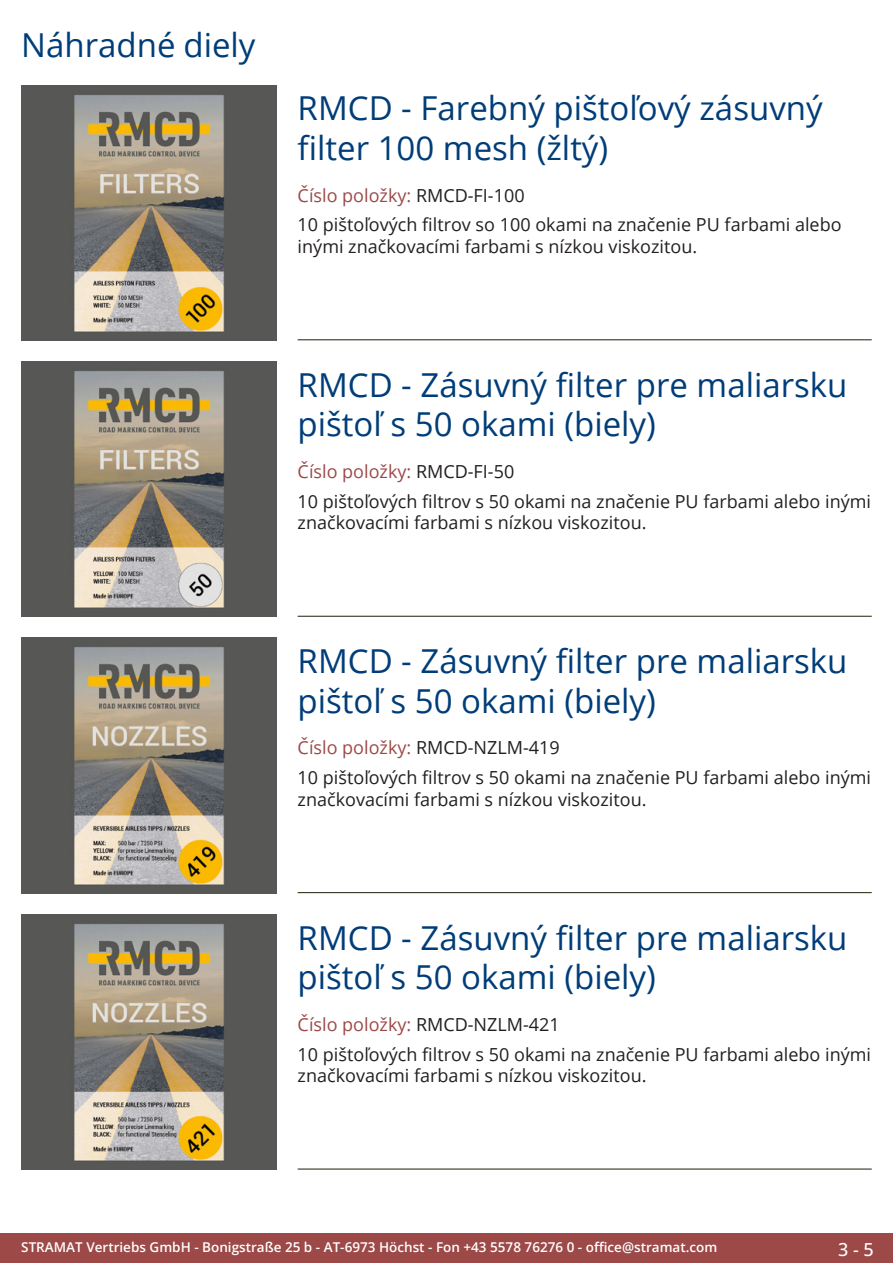
<style>
.page{position:relative;width:893px;height:1263px;background:#fff}
.page>*{position:absolute;margin:0;border:0;box-sizing:border-box;transform-origin:0 0}
.Produkttitel{font:33px/39.6px "Open Sans";color:#003d78}
.RastTitel{font:33px "Open Sans";color:#003d78}
.Beschreibung_Text{font:18px/21.6px "Open Sans";color:#231f20}
.TechDaten_Überschrif{font:18px "Open Sans";color:#9c4948}
.t1{font:500 18px "Open Sans";color:#fff}
.t2{font:600 13.5px "Open Sans";color:#fff}
.s1{color:#231f20}
</style>
<div class="page">
<div style="left:0;top:1233px;width:893px;height:30px;background:#9c4948"></div>
<hr style="left:298px;top:340px;width:574px;height:1px;background:#201d08">
<hr style="left:298px;top:616px;width:574px;height:1px;background:#201d08">
<hr style="left:298px;top:892px;width:574px;height:1px;background:#201d08">
<hr style="left:298px;top:1169px;width:574px;height:1px;background:#201d08">
<img style="left:21px;top:85px;width:255px;height:255px">
<img style="left:21px;top:361px;width:255px;height:256px">
<img style="left:21px;top:638px;width:255px;height:255px">
<img style="left:21px;top:914px;width:255px;height:255px">
<p class="RastTitel" style="left:21px;top:22px;width:236px">Náhradné diely</p>
<p class="Produkttitel" style="left:298px;top:88px;width:527px">RMCD - Farebný pištoľový zásuvný filter 100 mesh (žltý)</p>
<p class="TechDaten_Überschrif" style="left:298px;top:183px;width:228px">Číslo položky: <span class="s1">RMCD-FI-100</span></p>
<p class="Beschreibung_Text" style="left:298px;top:214px;width:545px">10 pištoľových filtrov so 100 okami na značenie PU farbami alebo inými značkovacími farbami s nízkou viskozitou.</p>
<p class="Produkttitel" style="left:298px;top:364px;width:551px">RMCD - Zásuvný filter pre maliarsku pištoľ s 50 okami (biely)</p>
<p class="TechDaten_Überschrif" style="left:298px;top:459px;width:218px">Číslo položky: <span class="s1">RMCD-FI-50</span></p>
<p class="Beschreibung_Text" style="left:298px;top:490px;width:575px">10 pištoľových filtrov s 50 okami na značenie PU farbami alebo inými značkovacími farbami s nízkou viskozitou.</p>
<p class="Produkttitel" style="left:298px;top:640px;width:551px">RMCD - Zásuvný filter pre maliarsku pištoľ s 50 okami (biely)</p>
<p class="TechDaten_Überschrif" style="left:298px;top:735px;width:264px">Číslo položky: <span class="s1">RMCD-NZLM-419</span></p>
<p class="Beschreibung_Text" style="left:298px;top:766px;width:575px">10 pištoľových filtrov s 50 okami na značenie PU farbami alebo inými značkovacími farbami s nízkou viskozitou.</p>
<p class="Produkttitel" style="left:298px;top:917px;width:551px">RMCD - Zásuvný filter pre maliarsku pištoľ s 50 okami (biely)</p>
<p class="TechDaten_Überschrif" style="left:298px;top:1012px;width:264px">Číslo položky: <span class="s1">RMCD-NZLM-421</span></p>
<p class="Beschreibung_Text" style="left:298px;top:1043px;width:575px">10 pištoľových filtrov s 50 okami na značenie PU farbami alebo inými značkovacími farbami s nízkou viskozitou.</p>
<p class="t2" style="left:21px;top:1238px;width:698px">STRAMAT Vertriebs GmbH - Bonigstraße 25 b - AT-6973 Höchst - Fon +43 5578 76276 0 - office@stramat.com</p>
<p class="t1" style="left:838px;top:1237px;width:37px">3 - 5</p>
</div>
